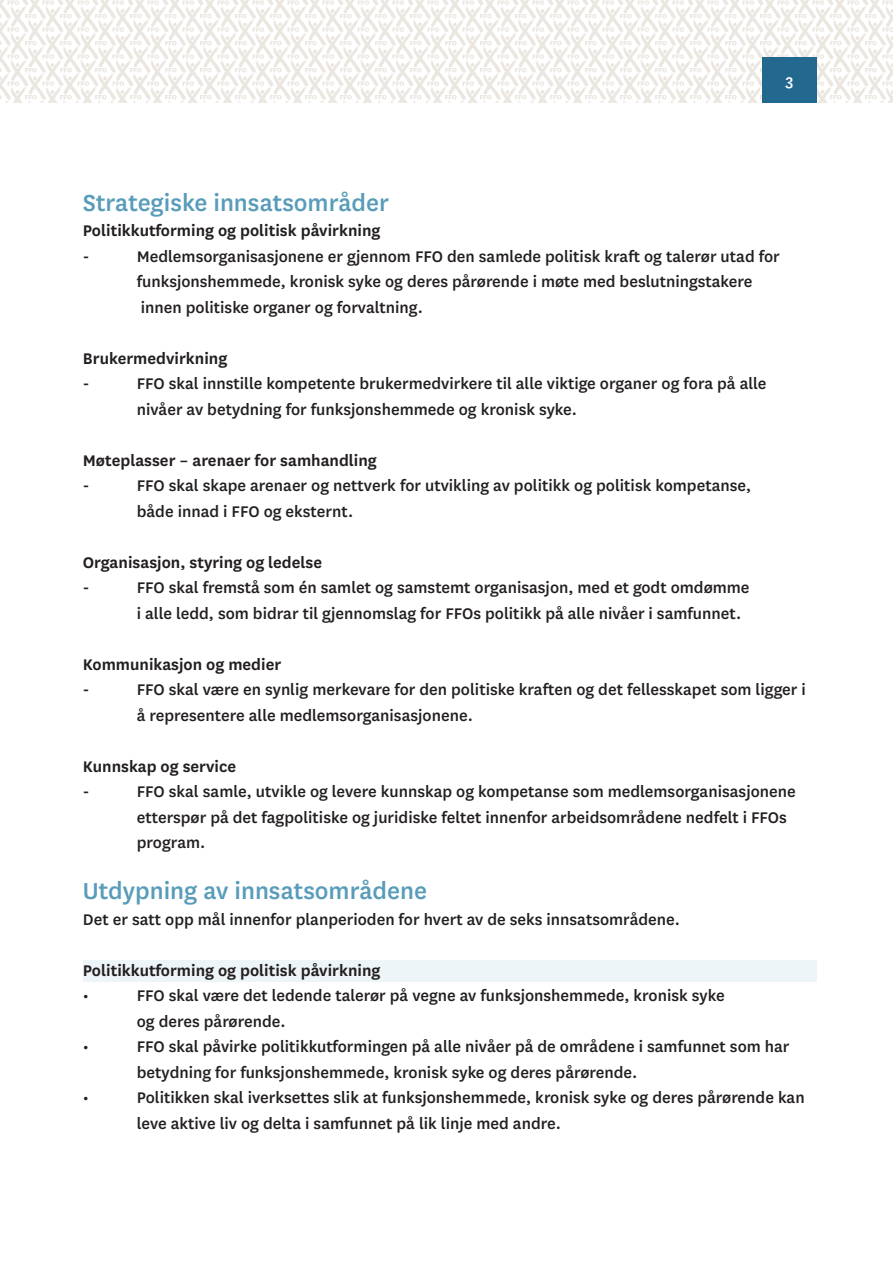
<style>
.page{position:relative;width:893px;height:1263px;background:#fff}
.page>*{position:absolute;margin:0;border:0;box-sizing:border-box;transform-origin:0 0}
.t1{font:500 27px "National";color:#589cba}
.t2{font:500 18px/25.5px "National";color:#231f20}
.t3{font:600 18px "National";color:#231f20}
.t4{font:500 18px "National";color:#fff}
</style>
<div class="page">
<svg style="left:0;top:0;width:893px;height:102px"></svg>
<div style="left:762px;top:57px;width:54px;height:45px;background:#23688f"></div>
<div style="left:83px;top:960px;width:733px;height:22px;background:#eef5f8"></div>
<p class="t4" style="left:785px;top:68px;width:10px">3</p>
<p class="t1" style="left:83px;top:184px;width:308px">Strategiske innsatsområder</p>
<p class="t3" style="left:83px;top:218px;width:299px">Politikkutforming og politisk påvirkning</p>
<p class="t2" style="left:83px;top:242px;width:8px">-</p>
<p class="t2" style="left:137px;top:242px;width:645px">Medlemsorganisasjonene er gjennom FFO den samlede politisk kraft og talerør utad for funksjonshemmede, kronisk syke og deres pårørende i møte med beslutningstakere innen politiske organer og forvaltning.</p>
<p class="t3" style="left:83px;top:346px;width:146px">Brukermedvirkning</p>
<p class="t2" style="left:83px;top:370px;width:8px">-</p>
<p class="t2" style="left:137px;top:370px;width:631px">FFO skal innstille kompetente brukermedvirkere til alle viktige organer og fora på alle nivåer av betydning for funksjonshemmede og kronisk syke.</p>
<p class="t3" style="left:83px;top:448px;width:296px">Møteplasser – arenaer for samhandling</p>
<p class="t2" style="left:83px;top:472px;width:8px">-</p>
<p class="t2" style="left:137px;top:472px;width:616px">FFO skal skape arenaer og nettverk for utvikling av politikk og politisk kompetanse, både innad i FFO og eksternt.</p>
<p class="t3" style="left:83px;top:550px;width:241px">Organisasjon, styring og ledelse</p>
<p class="t2" style="left:83px;top:574px;width:8px">-</p>
<p class="t2" style="left:137px;top:574px;width:614px">FFO skal fremstå som én samlet og samstemt organisasjon, med et godt omdømme i alle ledd, som bidrar til gjennomslag for FFOs politikk på alle nivåer i samfunnet.</p>
<p class="t3" style="left:83px;top:652px;width:200px">Kommunikasjon og medier</p>
<p class="t2" style="left:83px;top:676px;width:8px">-</p>
<p class="t2" style="left:137px;top:676px;width:670px">FFO skal være en synlig merkevare for den politiske kraften og det fellesskapet som ligger i å representere alle medlemsorganisasjonene.</p>
<p class="t3" style="left:83px;top:754px;width:155px">Kunnskap og service</p>
<p class="t2" style="left:83px;top:778px;width:8px">-</p>
<p class="t2" style="left:137px;top:778px;width:660px">FFO skal samle, utvikle og levere kunnskap og kompetanse som medlemsorganisasjonene etterspør på det fagpolitiske og juridiske feltet innenfor arbeidsområdene nedfelt i FFOs program.</p>
<p class="t1" style="left:83px;top:873px;width:346px">Utdypning av innsatsområdene</p>
<p class="t2" style="left:83px;top:905px;width:599px">Det er satt opp mål innenfor planperioden for hvert av de seks innsatsområdene.</p>
<p class="t3" style="left:83px;top:958px;width:299px">Politikkutforming og politisk påvirkning</p>
<p class="t2" style="left:83px;top:982px;width:8px">•</p>
<p class="t2" style="left:137px;top:982px;width:589px">FFO skal være det ledende talerør på vegne av funksjonshemmede, kronisk syke og deres pårørende.</p>
<p class="t2" style="left:83px;top:1033px;width:8px">•</p>
<p class="t2" style="left:137px;top:1033px;width:654px">FFO skal påvirke politikkutformingen på alle nivåer på de områdene i samfunnet som har betydning for funksjonshemmede, kronisk syke og deres pårørende.</p>
<p class="t2" style="left:83px;top:1084px;width:8px">•</p>
<p class="t2" style="left:137px;top:1084px;width:669px">Politikken skal iverksettes slik at funksjonshemmede, kronisk syke og deres pårørende kan leve aktive liv og delta i samfunnet på lik linje med andre.</p>
</div>
